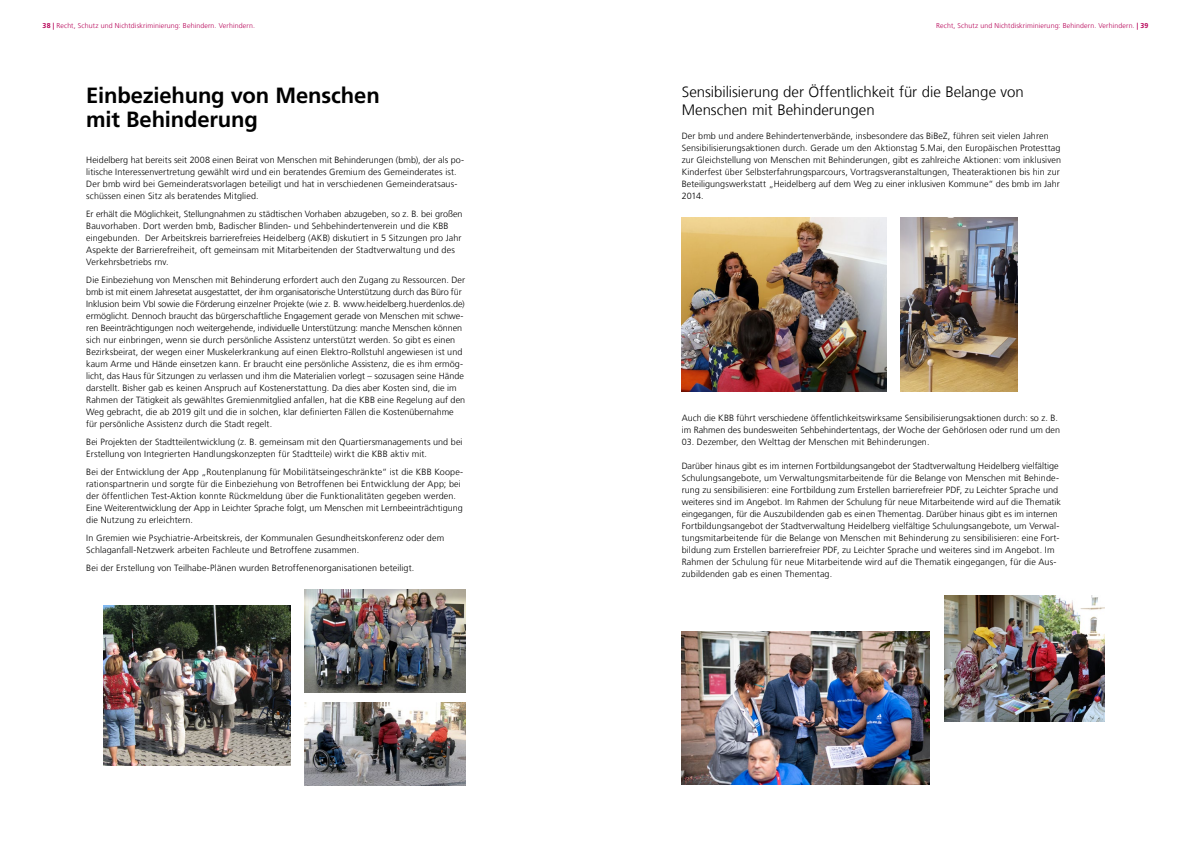
<style>
.page{position:relative;width:1191px;height:842px;background:#fff}
.page>*{position:absolute;margin:0;border:0;box-sizing:border-box;transform-origin:0 0}
.Headline_22pt_Frutig{font:700 22px "Frutiger LT Com";letter-spacing:-.005em;color:#000}
.t1{font:300 15px/18px "Frutiger LT Com";color:#000}
.t2{font:300 9px/12px "Frutiger LT Com";letter-spacing:.01em;color:#000}
.Kopfzeile_heidelbeer{font:300 7px "Frutiger LT Com";letter-spacing:.02em;color:#b60056}
.s1{font-weight:700}
</style>
<div class="page">
<img style="left:305px;top:589px;width:160px;height:104px">
<img style="left:305px;top:702px;width:160px;height:83px">
<img style="left:103px;top:605px;width:188px;height:160px">
<img style="left:681px;top:631px;width:249px;height:154px">
<img style="left:681px;top:217px;width:205px;height:174px">
<img style="left:900px;top:217px;width:117px;height:174px">
<img style="left:944px;top:595px;width:160px;height:126px">
<p class="Kopfzeile_heidelbeer" style="left:43px;top:22px;width:214px"><span class="s1">38 |</span> Recht, Schutz und Nichtdiskriminierung: Behindern. Verhindern.</p>
<p class="Kopfzeile_heidelbeer" style="left:936px;top:22px;width:214px">Recht, Schutz und Nichtdiskriminierung: Behindern. Verhindern. <span class="s1">| 39</span></p>
<p class="Headline_22pt_Frutig" style="left:86px;top:83px;width:295px">Einbeziehung von Menschen</p>
<p class="Headline_22pt_Frutig" style="left:86px;top:107px;width:173px">mit Behinderung</p>
<p class="t2" style="left:86px;top:154px;width:379px">Heidelberg hat bereits seit 2008 einen Beirat von Menschen mit Behinderungen (bmb), der als po&shy;litische Interessenvertretung gewählt wird und ein beratendes Gremium des Gemeinderates ist.</p>
<p class="t2" style="left:86px;top:178px;width:373px">Der bmb wird bei Gemeinderatsvorlagen beteiligt und hat in verschiedenen Gemeinderatsaus&shy;schüssen einen Sitz als beratendes Mitglied.</p>
<p class="t2" style="left:86px;top:208px;width:378px">Er erhält die Möglichkeit, Stellungnahmen zu städtischen Vorhaben abzugeben, so z. B. bei großen Bauvorhaben. Dort werden bmb, Badischer Blinden- und Sehbehindertenverein und die KBB eingebunden. Der Arbeitskreis barrierefreies Heidelberg (AKB) diskutiert in 5 Sitzungen pro Jahr Aspekte der Barrierefreiheit, oft gemeinsam mit Mitarbeitenden der Stadtverwaltung und des Verkehrsbetriebs rnv.</p>
<p class="t2" style="left:86px;top:274px;width:380px">Die Einbeziehung von Menschen mit Behinderung erfordert auch den Zugang zu Ressourcen. Der bmb ist mit einem Jahresetat ausgestattet, der ihm organisatorische Unterstützung durch das Büro für Inklusion beim VbI sowie die Förderung einzelner Projekte (wie z. B. www.heidelberg.huerdenlos.de) ermöglicht. Dennoch braucht das bürgerschaftliche Engagement gerade von Menschen mit schwe&shy;ren Beeinträchtigungen noch weitergehende, individuelle Unterstützung: manche Menschen können sich nur einbringen, wenn sie durch persönliche Assistenz unterstützt werden. So gibt es einen Bezirksbeirat, der wegen einer Muskelerkrankung auf einen Elektro-Rollstuhl angewiesen ist und kaum Arme und Hände einsetzen kann. Er braucht eine persönliche Assistenz, die es ihm ermög&shy;licht, das Haus für Sitzungen zu verlassen und ihm die Materialien vorlegt – sozusagen seine Hände darstellt. Bisher gab es keinen Anspruch auf Kostenerstattung. Da dies aber Kosten sind, die im Rahmen der Tätigkeit als gewähltes Gremienmitglied anfallen, hat die KBB eine Regelung auf den Weg gebracht, die ab 2019 gilt und die in solchen, klar definierten Fällen die Kostenübernahme für persönliche Assistenz durch die Stadt regelt.</p>
<p class="t2" style="left:86px;top:436px;width:378px">Bei Projekten der Stadtteilentwicklung (z. B. gemeinsam mit den Quartiersmanagements und bei<br>Erstellung von Integrierten Handlungskonzepten für Stadtteile) wirkt die KBB aktiv mit.</p>
<p class="t2" style="left:86px;top:466px;width:378px">Bei der Entwicklung der App „Routenplanung für Mobilitätseingeschränkte“ ist die KBB Koope&shy;rationspartnerin und sorgte für die Einbeziehung von Betroffenen bei Entwicklung der App; bei der öffentlichen Test-Aktion konnte Rückmeldung über die Funktionalitäten gegeben werden.<br>Eine Weiterentwicklung der App in Leichter Sprache folgt, um Menschen mit Lernbeeinträchtigung die Nutzung zu erleichtern.</p>
<p class="t2" style="left:86px;top:532px;width:359px">In Gremien wie Psychiatrie-Arbeitskreis, der Kommunalen Gesundheitskonferenz oder dem<br>Schlaganfall-Netzwerk arbeiten Fachleute und Betroffene zusammen.</p>
<p class="t2" style="left:86px;top:562px;width:330px">Bei der Erstellung von Teilhabe-Plänen wurden Betroffenenorganisationen beteiligt.</p>
<p class="t1" style="left:681px;top:83px;width:344px">Sensibilisierung der Öffentlichkeit für die Belange von<br>Menschen mit Behinderungen</p>
<p class="t2" style="left:681px;top:130px;width:381px">Der bmb und andere Behindertenverbände, insbesondere das BiBeZ, führen seit vielen Jahren Sensibilisierungsaktionen durch. Gerade um den Aktionstag 5.Mai, den Europäischen Protesttag zur Gleichstellung von Menschen mit Behinderungen, gibt es zahlreiche Aktionen: vom inklusiven Kinderfest über Selbsterfahrungsparcours, Vortragsveranstaltungen, Theateraktionen bis hin zur Beteiligungswerkstatt „Heidelberg auf dem Weg zu einer inklusiven Kommune“ des bmb im Jahr 2014.</p>
<p class="t2" style="left:681px;top:412px;width:380px">Auch die KBB führt verschiedene öffentlichkeitswirksame Sensibilisierungsaktionen durch: so z. B. im Rahmen des bundesweiten Sehbehindertentags, der Woche der Gehörlosen oder rund um den</p>
<p class="t2" style="left:681px;top:436px;width:249px">03. Dezember, den Welttag der Menschen mit Behinderungen.</p>
<p class="t2" style="left:681px;top:460px;width:381px">Darüber hinaus gibt es im internen Fortbildungsangebot der Stadtverwaltung Heidelberg vielfältige Schulungsangebote, um Verwaltungsmitarbeitende für die Belange von Menschen mit Behinde&shy;rung zu sensibilisieren: eine Fortbildung zum Erstellen barrierefreier PDF, zu Leichter Sprache und weiteres sind im Angebot. Im Rahmen der Schulung für neue Mitarbeitende wird auf die Thematik eingegangen, für die Auszubildenden gab es einen Thementag. Darüber hinaus gibt es im internen Fortbildungsangebot der Stadtverwaltung Heidelberg vielfältige Schulungsangebote, um Verwal&shy;tungsmitarbeitende für die Belange von Menschen mit Behinderung zu sensibilisieren: eine Fort&shy;bildung zum Erstellen barrierefreier PDF, zu Leichter Sprache und weiteres sind im Angebot. Im Rahmen der Schulung für neue Mitarbeitende wird auf die Thematik eingegangen, für die Aus&shy;zubildenden gab es einen Thementag.</p>
</div>
